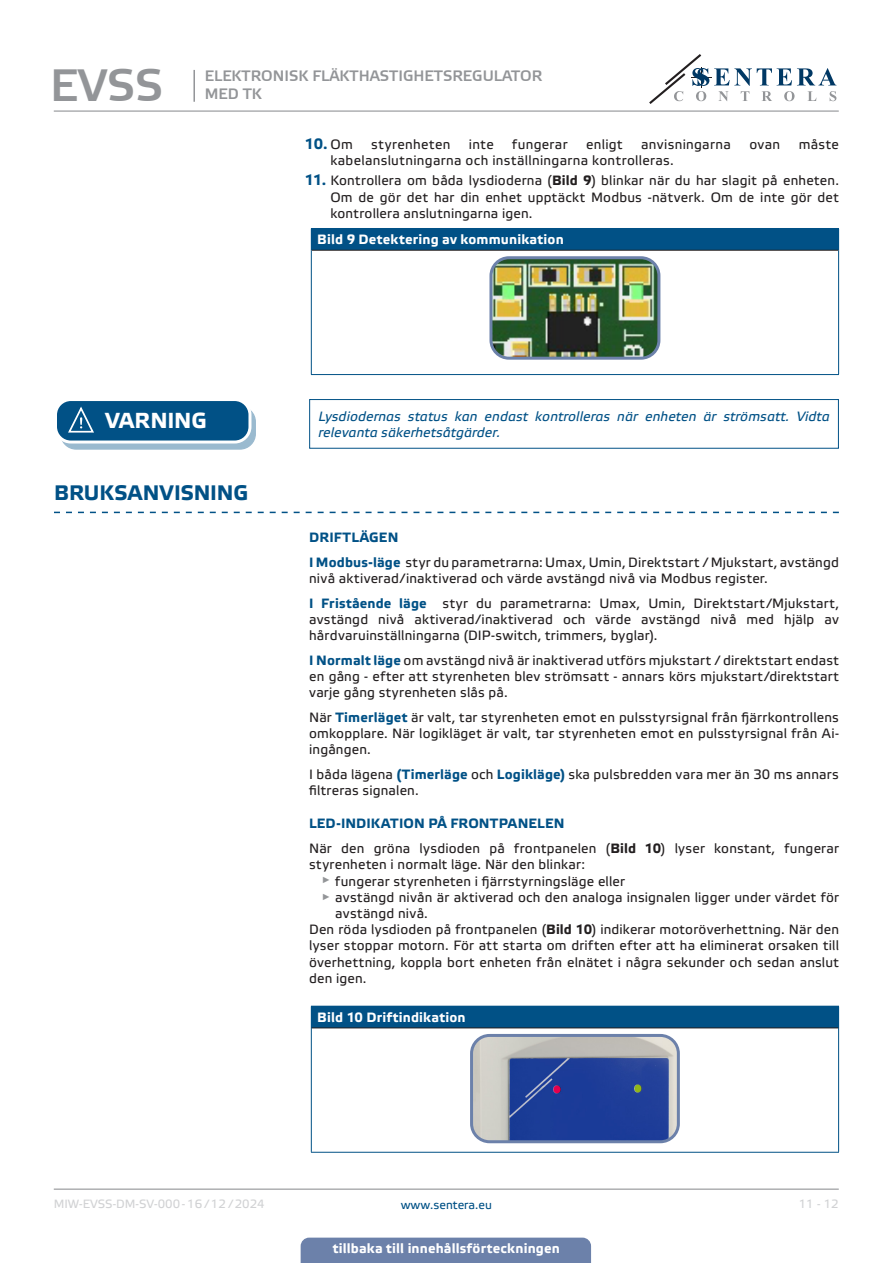
<style>
.page{position:relative;width:893px;height:1263px;background:#fff}
.page>*{position:absolute;margin:0;border:0;box-sizing:border-box;transform-origin:0 0}
.t1{font:45px "Etelka Medium Pro";color:#939598}
.t2{font:700 21.75px "Etelka Text Pro";letter-spacing:-.01em;color:#fff}
.t3{font:700 21px "Etelka Text Pro";letter-spacing:-.005em;color:#015186}
.t4{font:15px/18px "Etelka Medium Pro";color:#939598}
.t5{font:700 15px "Etelka Text Pro";color:#015186}
.body{font:13.5px/16.2px "Etelka Text Pro";letter-spacing:.015em;color:#231f20;text-align:justify}
.attention{font:italic 13.5px/16.2px "Etelka Text Pro";letter-spacing:.01em;color:#015186}
.table_text{font:700 13.5px "Etelka Text Pro";letter-spacing:.01em;color:#fff}
.body-2{font:700 13.5px "Etelka Text Pro";letter-spacing:.015em;color:#015186}
.t6{font:12px "Etelka Text Pro";color:#d1d2d4}
.t7{font:12px "Etelka Text Pro";color:#015186}
.s1{font-weight:400;font-size:13.5px;color:#231f20}
.s2{font-weight:700;font-size:15px;color:#015186}
.s3{font-weight:700}
.s4{font-weight:700;color:#015186}
</style>
<div class="page">
<hr style="left:54px;top:111px;width:785px;height:1px;background:#939598">
<hr style="left:54px;top:1188px;width:785px;height:2px;background:#939598">
<svg style="left:649px;top:54px;width:187px;height:50px"></svg>
<div style="left:301px;top:1237px;width:290px;height:26px;background:#6c81aa"></div>
<hr style="left:193px;top:70px;width:2px;height:32px;background:#939598">
<svg style="left:54px;top:512px;width:785px;height:1px"></svg>
<div style="left:311px;top:228px;width:528px;height:22px;background:#015186"></div>
<hr style="left:311px;top:250px;width:1px;height:124px;background:#015186">
<hr style="left:838px;top:250px;width:1px;height:124px;background:#015186">
<hr style="left:311px;top:374px;width:528px;height:1px;background:#015186">
<hr style="left:312px;top:250px;width:526px;height:1px;background:#231f20">
<img style="left:493px;top:260px;width:166px;height:96px">
<div style="left:489px;top:256px;width:171px;height:104px;border:3px solid #6c81aa;border-radius:18px"></div>
<div style="left:309px;top:399px;width:530px;height:50px;border:1px solid #015186"></div>
<svg style="left:61px;top:407px;width:194px;height:42px"></svg>
<div style="left:60px;top:406px;width:196px;height:44px;border:1px solid #015186;border-radius:15px"></div>
<div style="left:56px;top:399px;width:194px;height:43px;background:#015186;border-radius:15px"></div>
<div style="left:54px;top:398px;width:197px;height:45px;border:3px solid #fff;border-radius:15px"></div>
<svg style="left:67px;top:406px;width:38px;height:37px"></svg>
<div style="left:311px;top:1006px;width:528px;height:22px;background:#015186"></div>
<hr style="left:311px;top:1028px;width:1px;height:124px;background:#015186">
<hr style="left:838px;top:1028px;width:1px;height:124px;background:#015186">
<hr style="left:311px;top:1152px;width:528px;height:1px;background:#015186">
<hr style="left:312px;top:1027px;width:526px;height:1px;background:#231f20">
<img style="left:474px;top:1038px;width:202px;height:104px">
<div style="left:470px;top:1034px;width:210px;height:109px;border:3px solid #6c81aa;border-radius:18px"></div>
<h1 class="t1" style="left:50px;top:61px;width:115px">EVSS</h1>
<p class="t4" style="left:205px;top:67px;width:339px">ELEKTRONISK FLÄKTHASTIGHETSREGULATOR<br>MED TK</p>
<p class="t5" style="left:305px;top:135px;width:49px">10. <span class="s1">Om</span></p>
<p class="body" style="left:371px;top:137px;width:81px">styrenheten</p>
<p class="body" style="left:469px;top:137px;width:26px">inte</p>
<p class="body" style="left:512px;top:137px;width:57px">fungerar</p>
<p class="body" style="left:586px;top:137px;width:38px">enligt</p>
<p class="body" style="left:641px;top:137px;width:91px">anvisningarna</p>
<p class="body" style="left:749px;top:137px;width:32px">ovan</p>
<p class="body" style="left:799px;top:137px;width:42px">måste</p>
<p class="body" style="left:330px;top:153px;width:345px">kabelanslutningarna och inställningarna kontrolleras.</p>
<p class="body" style="left:330px;top:174px;width:510px;text-indent:-26px"><span class="s2">11.</span> Kontrollera om båda lysdioderna (<span class="s3">Bild 9</span>) blinkar när du har slagit på enheten.<br>Om de gör det har din enhet upptäckt Modbus -nätverk. Om de inte gör det kontrollera anslutningarna igen.</p>
<p class="table_text" style="left:317px;top:232px;width:248px">Bild 9 Detektering av kommunikation</p>
<p class="t2" style="left:105px;top:409px;width:103px">VARNING</p>
<p class="t3" style="left:54px;top:481px;width:196px">BRUKSANVISNING</p>
<p class="attention" style="left:319px;top:409px;width:512px">Lysdiodernas status kan endast kontrolleras när enheten är strömsatt. Vidta relevanta säkerhetsåtgärder.</p>
<p class="body-2" style="left:309px;top:530px;width:91px">DRIFTLÄGEN</p>
<p class="body" style="left:309px;top:555px;width:531px"><span class="s4">I Modbus-läge</span> styr du parametrarna: Umax, Umin, Direktstart / Mjukstart, avstängd nivå aktiverad/inaktiverad och värde avstängd nivå via Modbus register.</p>
<p class="body" style="left:309px;top:596px;width:531px"><span class="s4">I Fristående läge</span> styr du parametrarna: Umax, Umin, Direktstart/Mjukstart, avstängd nivå aktiverad/inaktiverad och värde avstängd nivå med hjälp av hårdvaruinställningarna (DIP-switch, trimmers, byglar).</p>
<p class="body" style="left:309px;top:653px;width:531px"><span class="s4">I Normalt läge</span> om avstängd nivå är inaktiverad utförs mjukstart / direktstart endast en gång - efter att styrenheten blev strömsatt - annars körs mjukstart/direktstart varje gång styrenheten slås på.</p>
<p class="body" style="left:309px;top:710px;width:531px">När <span class="s4">Timerläget</span> är valt, tar styrenheten emot en pulsstyrsignal från fjärrkontrollens omkopplare. När logikläget är valt, tar styrenheten emot en pulsstyrsignal från Ai&shy;ingången.</p>
<p class="body" style="left:309px;top:767px;width:531px">I båda lägena <span class="s4">(Timerläge</span> och <span class="s4">Logikläge)</span> ska pulsbredden vara mer än 30 ms annars filtreras signalen.</p>
<p class="body-2" style="left:309px;top:816px;width:257px">LED-INDIKATION PÅ FRONTPANELEN</p>
<p class="body" style="left:309px;top:841px;width:531px">När den gröna lysdioden på frontpanelen (<span class="s3">Bild 10</span>) lyser konstant, fungerar styrenheten i normalt läge. När den blinkar:</p>
<p class="body" style="left:322px;top:874px;width:305px"><sup>►</sup> fungerar styrenheten i fjärrstyrningsläge eller</p>
<p class="body" style="left:335px;top:890px;width:505px;text-indent:-13px"><sup>►</sup> avstängd nivån är aktiverad och den analoga insignalen ligger under värdet för avstängd nivå.</p>
<p class="body" style="left:309px;top:922px;width:531px">Den röda lysdioden på frontpanelen (<span class="s3">Bild 10</span>) indikerar motoröverhettning. När den lyser stoppar motorn. För att starta om driften efter att ha eliminerat orsaken till överhettning, koppla bort enheten från elnätet i några sekunder och sedan anslut den igen.</p>
<p class="table_text" style="left:317px;top:1010px;width:150px">Bild 10 Driftindikation</p>
<p class="t6" style="left:54px;top:1197px;width:212px">MIW-EVSS-DM-SV-000 - 16 / 12 / 2024</p>
<p class="t7" style="left:401px;top:1198px;width:93px">www.sentera.eu</p>
<p class="t6" style="left:799px;top:1197px;width:42px">11 - 12</p>
<p class="table_text" style="left:333px;top:1240px;width:229px">tillbaka till innehållsförteckningen</p>
</div>
